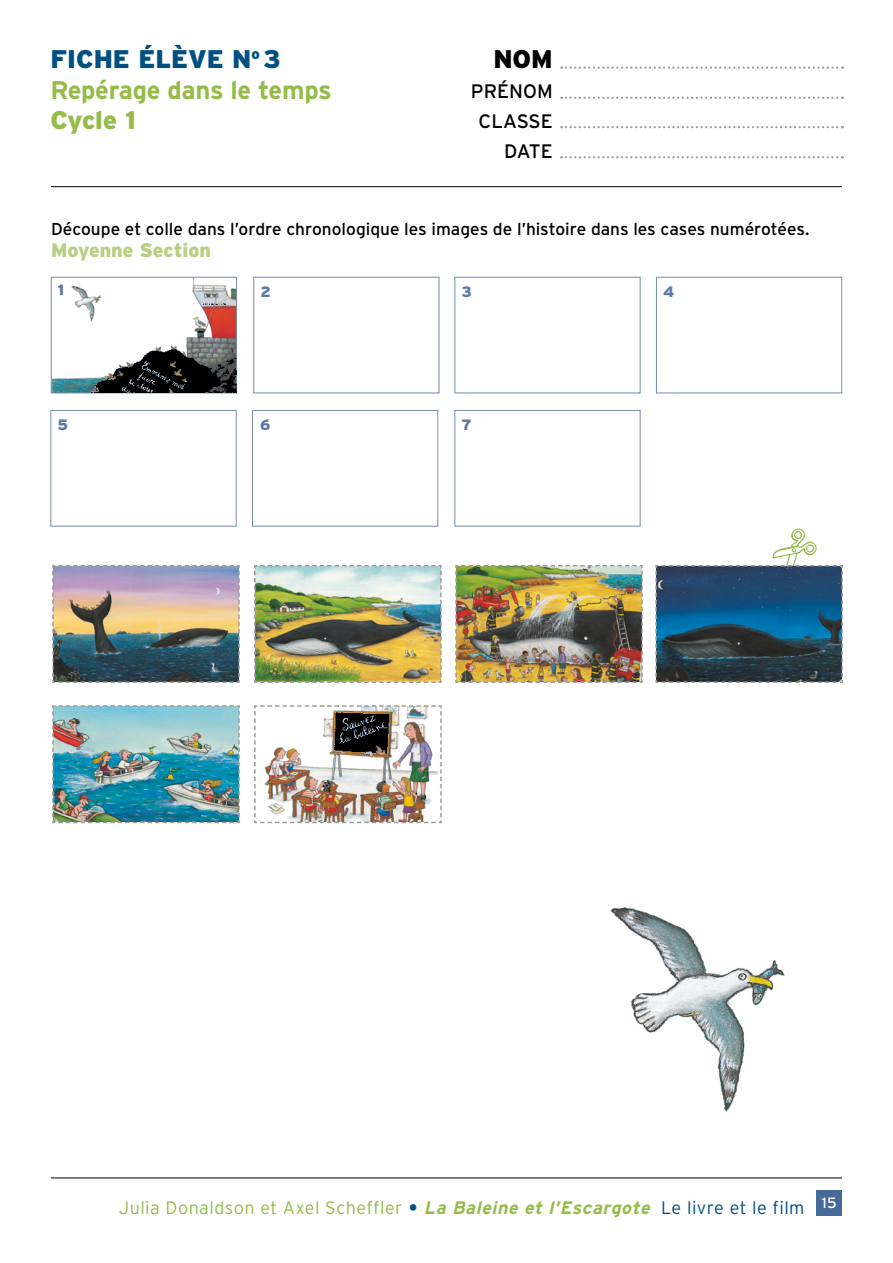
<style>
.page{position:relative;width:893px;height:1263px;background:#fff}
.page>*{position:absolute;margin:0;border:0;box-sizing:border-box;transform-origin:0 0}
.t1{font:700 25.5px/31.5px "Interstate";letter-spacing:-.01em;color:#95bb49}
.t2{font:900 25.5px "Interstate";letter-spacing:-.01em;color:#95bb49}
.t3{font:900 25.5px "Interstate";color:#000}
.t4{font:19.5px/30px "Interstate";color:#000;text-align:right}
.t5{font:900 19.5px "Interstate";color:#b8cf84}
.t6{font:300 18px "Interstate";letter-spacing:.025em;color:#95bb49}
.t7{font:17.25px "Interstate";color:#000}
.t8{font:900 15px "Interstate";color:#5e7aa3}
.t9{font:15px "Interstate";color:#fff}
.s1{font-weight:900;color:#005081}
.s2{font-weight:700;color:#005081}
.s3{font-weight:700;font-style:italic}
.s4{color:#005081}
</style>
<div class="page">
<hr style="left:51px;top:1177px;width:791px;height:1px;background:#000">
<svg style="left:561px;top:66px;width:282px;height:3px"></svg>
<svg style="left:561px;top:126px;width:282px;height:2px"></svg>
<svg style="left:561px;top:97px;width:282px;height:2px"></svg>
<svg style="left:561px;top:156px;width:282px;height:2px"></svg>
<hr style="left:51px;top:186px;width:791px;height:1px;background:#000">
<div style="left:816px;top:1191px;width:26px;height:25px;background:#456a97"></div>
<img style="left:52px;top:565px;width:188px;height:118px">
<img style="left:52px;top:705px;width:188px;height:119px">
<img style="left:254px;top:565px;width:188px;height:118px">
<img style="left:455px;top:565px;width:188px;height:118px">
<img style="left:254px;top:705px;width:188px;height:119px">
<svg style="left:50px;top:276px;width:187px;height:118px"></svg>
<svg style="left:253px;top:276px;width:187px;height:118px"></svg>
<svg style="left:454px;top:276px;width:187px;height:118px"></svg>
<svg style="left:454px;top:410px;width:187px;height:117px"></svg>
<svg style="left:50px;top:410px;width:187px;height:117px"></svg>
<svg style="left:656px;top:276px;width:186px;height:118px"></svg>
<svg style="left:252px;top:410px;width:186px;height:117px"></svg>
<img style="left:610px;top:907px;width:175px;height:205px">
<svg style="left:655px;top:565px;width:188px;height:118px;background:#254c67"></svg>
<h1 class="t1" style="left:50px;top:43px;width:283px"><span class="s1">FICHE ÉLÈVE N</span><sup>o</sup> <span class="s1">3<br></span>Repérage dans le temps</h1>
<h1 class="t2" style="left:50px;top:105px;width:87px">Cycle 1</h1>
<h1 class="t3" style="left:493px;top:43px;width:61px">NOM</h1>
<p class="t4" style="left:471px;top:76px;width:83px">PRÉNOM<br>CLASSE<br>DATE</p>
<p class="t7" style="left:51px;top:218px;width:760px">Découpe et colle dans l’ordre chronologique les images de l’histoire dans les cases numérotées.</p>
<p class="t5" style="left:51px;top:239px;width:161px">Moyenne Section</p>
<p class="t8" style="left:58px;top:280px;width:8px">1</p>
<p class="t8" style="left:260px;top:282px;width:12px">2</p>
<p class="t8" style="left:462px;top:282px;width:12px">3</p>
<p class="t8" style="left:663px;top:282px;width:13px">4</p>
<p class="t8" style="left:260px;top:415px;width:12px">6</p>
<p class="t8" style="left:58px;top:415px;width:12px">5</p>
<p class="t8" style="left:462px;top:415px;width:12px">7</p>
<p class="t6" style="left:119px;top:1197px;width:687px">Julia Donaldson et Axel Scheffler <span class="s2">•</span> <span class="s3">La Baleine et l’Escargote</span> <span class="s4">Le livre et le film</span></p>
<p class="t9" style="left:822px;top:1193px;width:16px">15</p>
</div>
